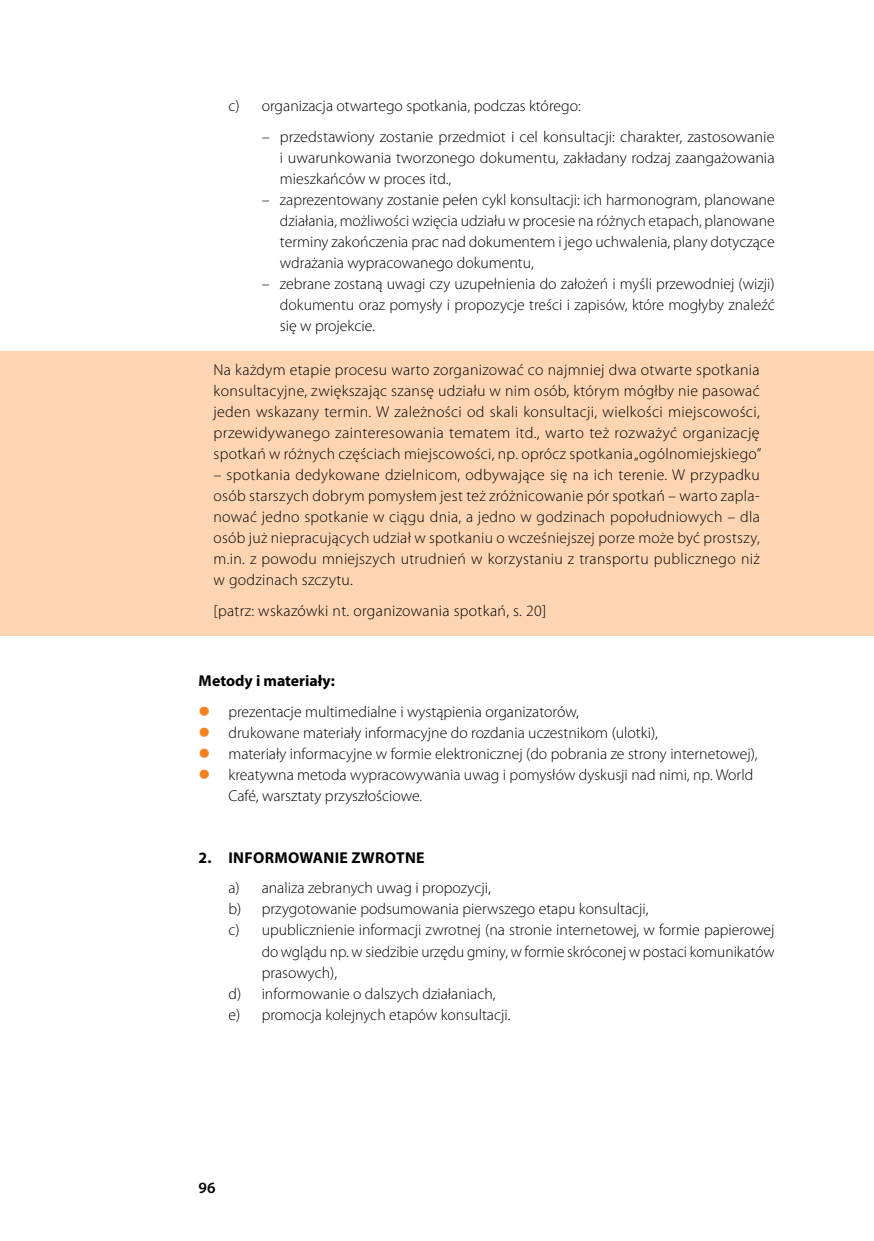
<style>
.page{position:relative;width:874px;height:1241px;background:#fff}
.page>*{position:absolute;margin:0;border:0;box-sizing:border-box;transform-origin:0 0}
.t1{font:300 15.75px/21px "Myriad Pro";color:#000;text-align:justify}
.t2{font:300 15.75px "Myriad Pro";letter-spacing:.02em;color:#000}
.t3{font:700 15.75px "Myriad Pro";letter-spacing:.01em;color:#000}
.t4{font:600 15.75px "Myriad Pro";color:#000}
.s1{color:#f58220}
</style>
<div class="page">
<div style="left:0;top:351px;width:873px;height:284px;background:#fed5b2"></div>
<p class="t1" style="left:228px;top:96px;width:354px">c) organizacja otwartego spotkania, podczas którego:</p>
<p class="t1" style="left:280px;top:126px;width:496px;text-indent:-18px">– przedstawiony zostanie przedmiot i cel konsultacji: charakter, zastosowanie i uwarunkowania tworzonego dokumentu, zakładany rodzaj zaangażowania mieszkańców w proces itd.,</p>
<p class="t1" style="left:280px;top:189px;width:496px;text-indent:-18px">– zaprezentowany zostanie pełen cykl konsultacji: ich harmonogram, planowane działania, możliwości wzięcia udziału w procesie na różnych etapach, planowane terminy zakończenia prac nad dokumentem i jego uchwalenia, plany dotyczące wdrażania wypracowanego dokumentu,</p>
<p class="t1" style="left:280px;top:273px;width:496px;text-indent:-18px">– zebrane zostaną uwagi czy uzupełnienia do założeń i myśli przewodniej (wizji) dokumentu oraz pomysły i propozycje treści i zapisów, które mogłyby znaleźć się w projekcie.</p>
<p class="t1" style="left:213px;top:359px;width:549px">Na każdym etapie procesu warto zorganizować co najmniej dwa otwarte spotkania konsultacyjne, zwiększając szansę udziału w nim osób, którym mógłby nie pasować jeden wskazany termin. W zależności od skali konsultacji, wielkości miejscowości, przewidywanego zainteresowania tematem itd., warto też rozważyć organizację spotkań w różnych częściach miejscowości, np. oprócz spotkania „ogólnomiejskiego”</p>
<p class="t1" style="left:213px;top:464px;width:547px">– spotkania dedykowane dzielnicom, odbywające się na ich terenie. W przypadku osób starszych dobrym pomysłem jest też zróżnicowanie pór spotkań – warto zapla&shy;nować jedno spotkanie w ciągu dnia, a jedno w godzinach popołudniowych – dla osób już niepracujących udział w spotkaniu o wcześniejszej porze może być prostszy, m.in. z powodu mniejszych utrudnień w korzystaniu z transportu publicznego niż w godzinach szczytu.</p>
<p class="t2" style="left:213px;top:602px;width:334px">[patrz: wskazówki nt. organizowania spotkań, s. 20]</p>
<p class="t3" style="left:198px;top:670px;width:138px">Metody i materiały:</p>
<p class="t1" style="left:198px;top:701px;width:381px"><span class="s1">●</span> prezentacje multimedialne i wystąpienia organizatorów,</p>
<p class="t1" style="left:198px;top:722px;width:460px"><span class="s1">●</span> drukowane materiały informacyjne do rozdania uczestnikom (ulotki),</p>
<p class="t1" style="left:198px;top:743px;width:560px"><span class="s1">●</span> materiały informacyjne w formie elektronicznej (do pobrania ze strony internetowej),</p>
<p class="t1" style="left:228px;top:764px;width:526px;text-indent:-30px"><span class="s1">●</span> kreatywna metoda wypracowywania uwag i pomysłów dyskusji nad nimi, np. World<br>Café, warsztaty przyszłościowe.</p>
<p class="t3" style="left:198px;top:846px;width:227px">2. INFORMOWANIE ZWROTNE</p>
<p class="t1" style="left:228px;top:877px;width:264px">a) analiza zebranych uwag i propozycji,</p>
<p class="t1" style="left:228px;top:898px;width:421px">b) przygotowanie podsumowania pierwszego etapu konsultacji,</p>
<p class="t1" style="left:228px;top:919px;width:547px">c) upublicznienie informacji zwrotnej (na stronie internetowej, w formie papierowej</p>
<p class="t1" style="left:261px;top:940px;width:514px">do wglądu np. w siedzibie urzędu gminy, w formie skróconej w postaci komunikatów</p>
<p class="t1" style="left:261px;top:961px;width:77px">prasowych),</p>
<p class="t1" style="left:228px;top:982px;width:268px">d) informowanie o dalszych działaniach,</p>
<p class="t1" style="left:228px;top:1003px;width:283px">e) promocja kolejnych etapów konsultacji.</p>
<p class="t4" style="left:198px;top:1177px;width:18px">96</p>
</div>
